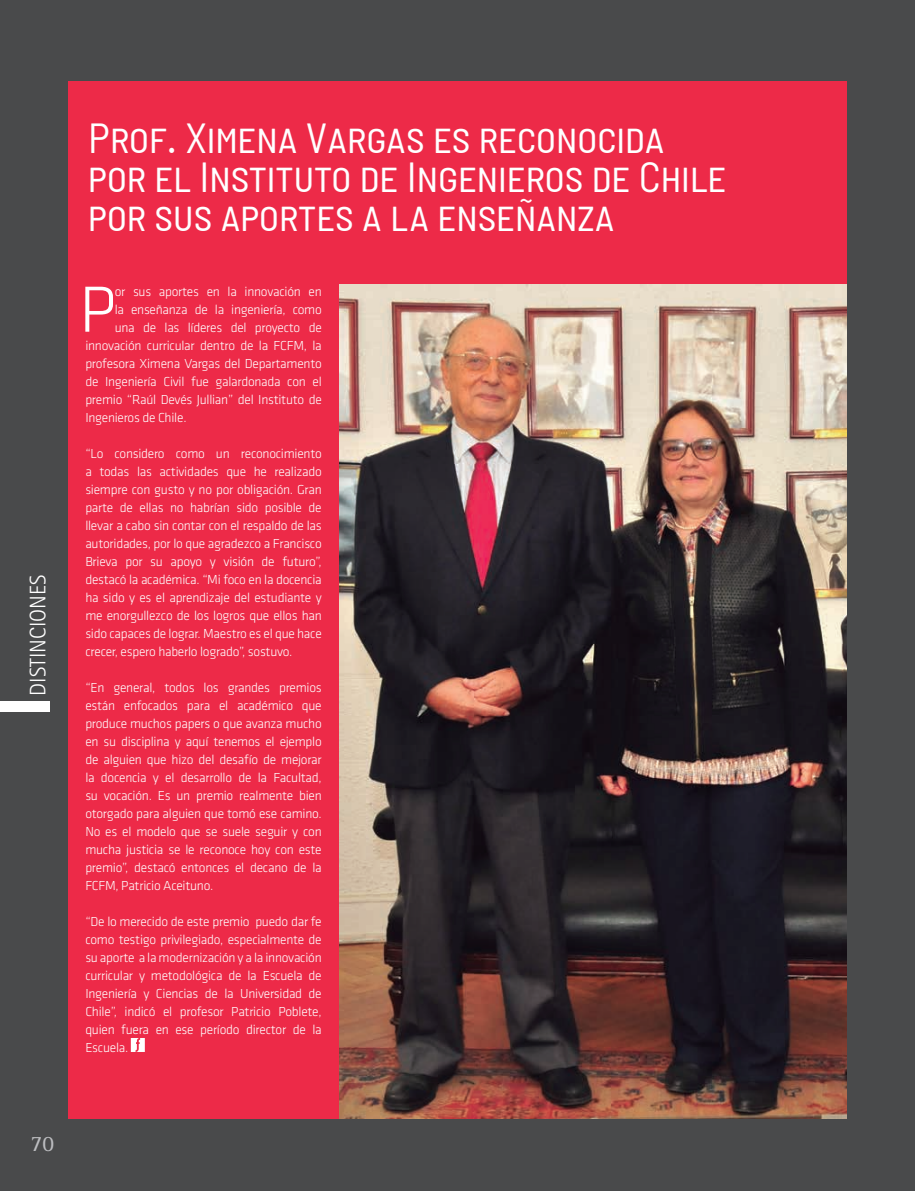
<style>
.page{position:relative;width:915px;height:1191px;background:#fff}
.page>*{position:absolute;margin:0;border:0;box-sizing:border-box;transform-origin:0 0}
.t1{font:300 67.5px "Klavika";color:#fff}
.t2{font:semi-condensed 42px/39px "Barlow";color:#fff}
.t3{font:300 22.5px "Rotis Sans Serif Std";color:#fff}
.t4{font:22.5px "Rotis Semi Serif Std";color:#bcbdc0}
.t5{font:300 13.5px/18px "Klavika";letter-spacing:-.02em;color:#fff;text-align:justify}
</style>
<div class="page">
<div style="left:0;top:0;width:914px;height:1191px;background:#494a4b"></div>
<div style="left:0;top:701px;width:50px;height:11px;background:#fff"></div>
<div style="left:68px;top:81px;width:778px;height:1037px;background:#ed2a48"></div>
<svg style="left:131px;top:1038px;width:14px;height:14px"></svg>
<img style="left:339px;top:284px;width:507px;height:834px">
<h3 class="t3" style="left:25px;top:695px;width:122px;rotate:-90deg">DISTINCIONES</h3>
<h2 class="t2" style="left:88px;top:117px;width:639px">Prof. Ximena Vargas es reconocida por el Instituto de Ingenieros de Chile por sus aportes a la enseñanza</h2>
<h1 class="t1" style="left:79px;top:272px;width:38px">P</h1>
<p class="t5" style="left:115px;top:282px;width:208px">or sus aportes en la innovación en</p>
<p class="t5" style="left:115px;top:300px;width:208px">la enseñanza de la ingeniería, como</p>
<p class="t5" style="left:115px;top:318px;width:208px">una de las líderes del proyecto de</p>
<p class="t5" style="left:85px;top:336px;width:238px">innovación curricular dentro de la FCFM, la</p>
<p class="t5" style="left:85px;top:354px;width:238px">profesora Ximena Vargas del Departamento</p>
<p class="t5" style="left:85px;top:372px;width:238px">de Ingeniería Civil fue galardonada con el</p>
<p class="t5" style="left:85px;top:390px;width:238px">premio “Raúl Devés Jullian” del Instituto de</p>
<p class="t5" style="left:85px;top:408px;width:103px">Ingenieros de Chile.</p>
<p class="t5" style="left:85px;top:444px;width:238px">“Lo considero como un reconocimiento a todas las actividades que he realizado siempre con gusto y no por obligación. Gran parte de ellas no habrían sido posible de llevar a cabo sin contar con el respaldo de las autoridades, por lo que agradezco a Francisco Brieva por su apoyo y visión de futuro”, destacó la académica. “Mi foco en la docencia ha sido y es el aprendizaje del estudiante y me enorgullezco de los logros que ellos han sido capaces de lograr. Maestro es el que hace crecer, espero haberlo logrado”, sostuvo.</p>
<p class="t5" style="left:85px;top:678px;width:238px">“En general, todos los grandes premios están enfocados para el académico que produce muchos papers o que avanza mucho en su disciplina y aquí tenemos el ejemplo de alguien que hizo del desafío de mejorar la docencia y el desarrollo de la Facultad, su vocación. Es un premio realmente bien otorgado para alguien que tomó ese camino.<br>No es el modelo que se suele seguir y con mucha justicia se le reconoce hoy con este premio”, destacó entonces el decano de la FCFM, Patricio Aceituno.</p>
<p class="t5" style="left:85px;top:912px;width:238px">“De lo merecido de este premio puedo dar fe como testigo privilegiado, especialmente de su aporte a la modernización y a la innovación curricular y metodológica de la Escuela de Ingeniería y Ciencias de la Universidad de Chile”, indicó el profesor Patricio Poblete, quien fuera en ese período director de la Escuela.</p>
<h3 class="t4" style="left:31px;top:1130px;width:25px">70</h3>
</div>
